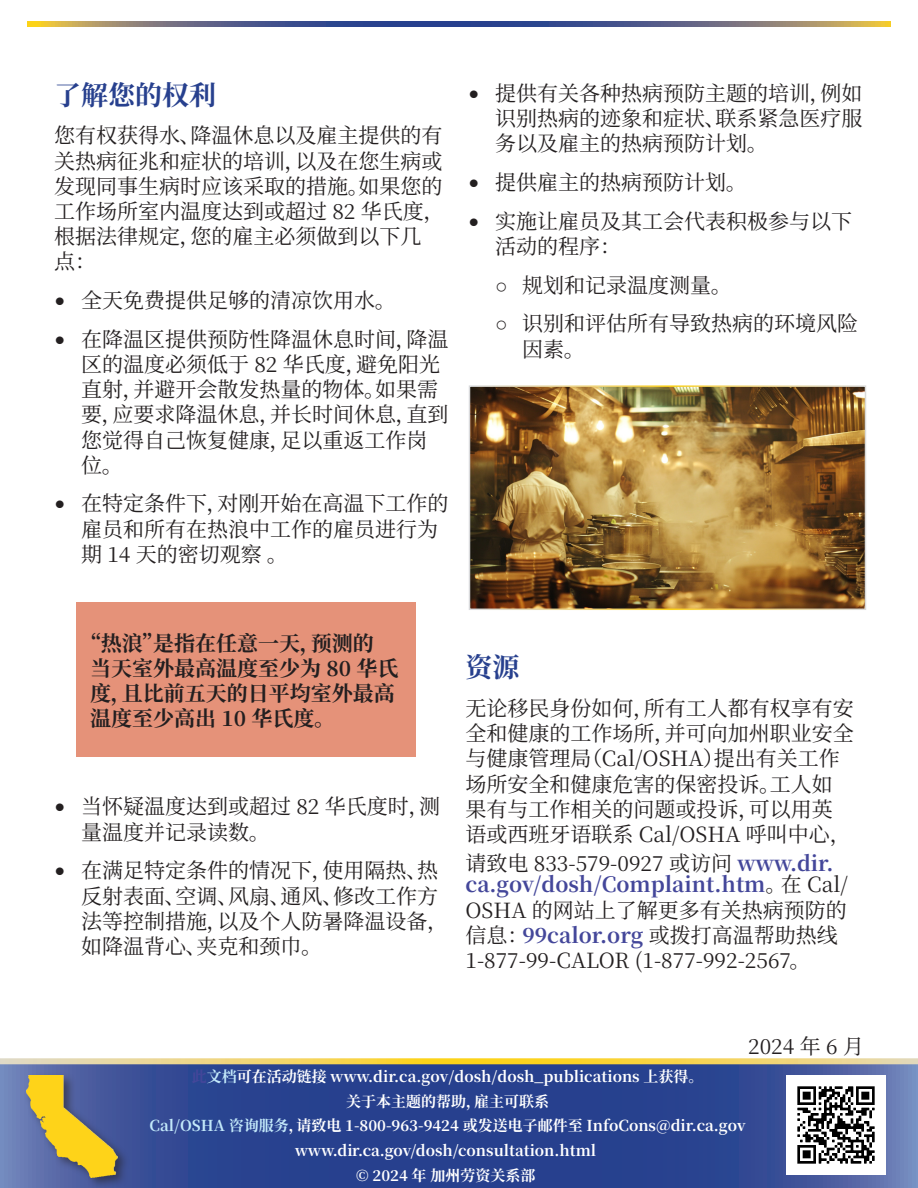
<style>
.page{position:relative;width:918px;height:1188px;background:#fff}
.page>*{position:absolute;margin:0;border:0;box-sizing:border-box;transform-origin:0 0}
.Header__top___H2{font:700 27px "Source Han Serif SC";color:#27408e}
.Body{font:700 27px "Source Han Serif SC";color:#27408e}
.Body-2{font:21px/25.2px "Source Han Serif SC";color:#231f20}
.Body-3{font:700 21px/25.2px "Source Han Serif SC";color:#231f20}
.Body-4{font:700 21px/21.3px "Source Han Serif SC";color:#44479a}
.Body-5{font:700 15px/24.8px "Source Han Serif SC";color:#fff;text-align:center}
.s1{font-family:"Verdana"}
.s2{font-family:"Century Gothic"}
.s3{font-weight:400;color:#231f20}
.s4{font-weight:700;color:#44479a}
.s5{color:#44479a}
.s6{color:#c3e9fa}
</style>
<div class="page">
<svg style="left:27px;top:21px;width:864px;height:6px;background:#686a7d"></svg>
<div style="left:77px;top:602px;width:339px;height:155px;background:#e59279"></div>
<img style="left:472px;top:388px;width:391px;height:219px">
<div style="left:469px;top:385px;width:397px;height:225px;border:2px solid #fff"></div>
<svg style="left:0;top:1058px;width:918px;height:130px;background:#3c5191"></svg>
<div style="left:24px;top:1072px;width:106px;height:116px;background:#231f20;opacity:.58"></div>
<img style="left:27px;top:1076px;width:91px;height:101px">
<img style="left:787px;top:1076px;width:98px;height:98px">
<h2 class="Header__top___H2" style="left:54px;top:80px;width:163px">了解您的权利</h2>
<p class="Body-2" style="left:54px;top:123px;width:392px">您有权获得水、降温休息以及雇主提供的有关热病征兆和症状的培训，以及在您生病或发现同事生病时应该采取的措施。如果您的工作场所室内温度达到或超过 82 华氏度，根据法律规定，您的雇主必须做到以下几点：</p>
<p class="Body-2" style="left:54px;top:288px;width:343px"><span class="s1">•</span> 全天免费提供足够的清凉饮用水。</p>
<p class="Body-2" style="left:81px;top:327px;width:369px;text-indent:-27px"><span class="s1">•</span> 在降温区提供预防性降温休息时间，降温区的温度必须低于 82 华氏度，避免阳光直射，并避开会散发热量的物体。如果需要，应要求降温休息，并长时间休息，直到您觉得自己恢复健康，足以重返工作岗位。</p>
<p class="Body-2" style="left:81px;top:492px;width:369px;text-indent:-27px"><span class="s1">•</span> 在特定条件下，对刚开始在高温下工作的雇员和所有在热浪中工作的雇员进行为期 14 天的密切观察 。</p>
<p class="Body-2" style="left:495px;top:81px;width:369px;text-align:justify;text-indent:-27px"><span class="s1">•</span> 提供有关各种热病预防主题的培训，例如识别热病的迹象和症状、联系紧急医疗服务以及雇主的热病预防计划。</p>
<p class="Body-2" style="left:468px;top:170px;width:280px"><span class="s1">•</span> 提供雇主的热病预防计划。</p>
<p class="Body-2" style="left:495px;top:209px;width:359px;text-indent:-27px"><span class="s1">•</span> 实施让雇员及其工会代表积极参与以下活动的程序：</p>
<p class="Body-2" style="left:495px;top:273px;width:238px"><span class="s2">○</span> 规划和记录温度测量。</p>
<p class="Body-2" style="left:522px;top:311px;width:338px;text-indent:-27px"><span class="s2">○</span> 识别和评估所有导致热病的环境风险因素。</p>
<p class="Body-3" style="left:90px;top:631px;width:310px;text-indent:-9px">“热浪”是指在任意一天，预测的当天室外最高温度至少为 80 华氏度，且比前五天的日平均室外最高温度至少高出 10 华氏度。</p>
<p class="Body-2" style="left:81px;top:795px;width:361px;text-indent:-27px"><span class="s1">•</span> 当怀疑温度达到或超过 82 华氏度时，测量温度并记录读数。</p>
<p class="Body-2" style="left:81px;top:859px;width:369px;text-indent:-27px"><span class="s1">•</span> 在满足特定条件的情况下，使用隔热、热反射表面、空调、风扇、通风、修改工作方法等控制措施，以及个人防暑降温设备，如降温背心、夹克和颈巾。</p>
<p class="Body" style="left:465px;top:652px;width:55px">资源</p>
<p class="Body-2" style="left:465px;top:696px;width:390px">无论移民身份如何，所有工人都有权享有安全和健康的工作场所，并可向加州职业安全与健康管理局（Cal/OSHA）提出有关工作场所安全和健康危害的保密投诉。工人如果有与工作相关的问题或投诉，可以用英语或西班牙语联系 Cal/OSHA 呼叫中心，</p>
<p class="Body-4" style="left:465px;top:853px;width:384px"><span class="s3">请致电 833-579-0927 或访问</span> www.dir. ca.gov/dosh/Complaint.htm<span class="s3">。在 Cal/</span></p>
<p class="Body-2" style="left:465px;top:898px;width:383px">OSHA 的网站上了解更多有关热病预防的信息：<span class="s4">99calor.org</span> 或拨打高温帮助热线<br>1-877-99-CALOR (1-877-992-2567。</p>
<p class="Body-2" style="left:748px;top:1034px;width:117px">2024 年 6 月</p>
<p class="Body-5" style="left:149px;top:1064px;width:598px"><span class="s5">此</span><span class="s6">文档</span>可在活动链接 www.dir.ca.gov/dosh/dosh_publications 上获得。<br>关于本主题的帮助，雇主可联系<br><span class="s6">Cal/OSHA 咨询服务</span>，请致电 1-800-963-9424 或发送电子邮件至 InfoCons@dir.ca.gov www.dir.ca.gov/dosh/consultation.html<br>© 2024 年 加州劳资关系部</p>
</div>
